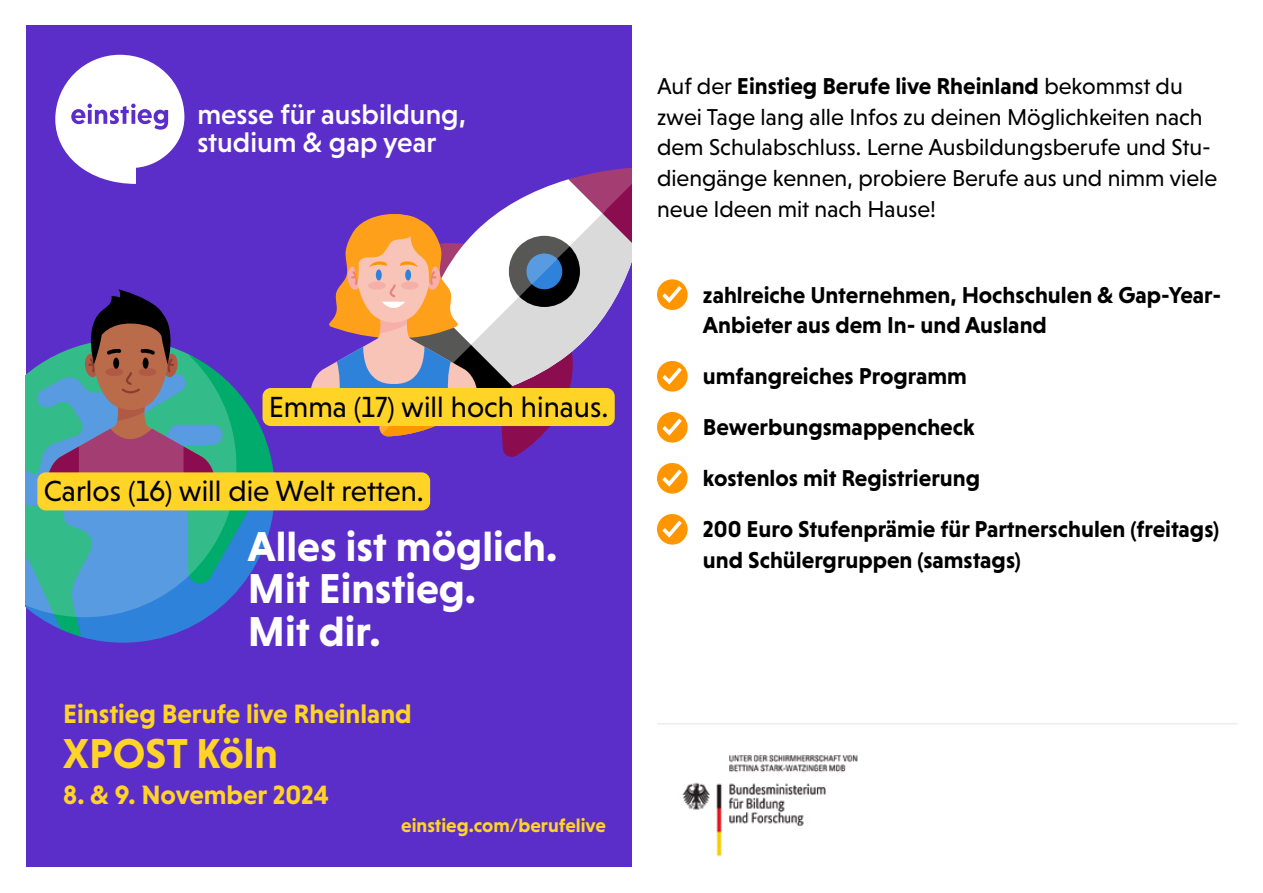
<style>
.page{position:relative;width:1263px;height:893px;background:#fff}
.page>*{position:absolute;margin:0;border:0;box-sizing:border-box;transform-origin:0 0}
.t1{font:700 42.6px/42.6px "Niveau Grotesk";color:#fff}
.t2{font:700 42.6px "Niveau Grotesk";color:#ffd426}
.t3{font:29.7px "Niveau Grotesk";color:#000}
.t4{font:500 28.5px/28.5px "Niveau Grotesk";color:#fff}
.t5{font:700 27px "Niveau Grotesk";color:#ffd426}
.t6{font:700 23.4px/51px "Niveau Grotesk";color:#000}
.t7{font:23.4px/30.6px "Niveau Grotesk";color:#000}
.t8{font:700 19.5px "Niveau Grotesk";color:#ffd426}
.s1{font-weight:700}
</style>
<div class="page">
<div style="left:26px;top:26px;width:605px;height:841px;background:#5c2ec9"></div>
<svg style="left:26px;top:289px;width:249px;height:354px"></svg>
<div style="left:113px;top:358px;width:6px;height:11px;background:#000;border-radius:50%"></div>
<div style="left:143px;top:358px;width:6px;height:11px;background:#000;border-radius:50%"></div>
<div style="left:37px;top:472px;width:393px;height:38px;background:#ffd426;border-radius:8px"></div>
<svg style="left:311px;top:167px;width:320px;height:290px"></svg>
<div style="left:262px;top:388px;width:353px;height:38px;background:#ffd426;border-radius:8px"></div>
<svg style="left:657px;top:279px;width:31px;height:31px"></svg>
<svg style="left:657px;top:361px;width:31px;height:31px"></svg>
<svg style="left:657px;top:412px;width:31px;height:31px"></svg>
<svg style="left:657px;top:463px;width:31px;height:31px"></svg>
<svg style="left:657px;top:514px;width:31px;height:31px"></svg>
<img style="left:682px;top:755px;width:176px;height:102px">
<hr style="left:657px;top:723px;width:580px;height:1px;background:#ededed">
<svg style="left:55px;top:55px;width:129px;height:129px"></svg>
<p class="t4" style="left:197px;top:100px;width:270px">messe für ausbildung, studium &amp; gap year</p>
<p class="t3" style="left:269px;top:390px;width:341px">Emma (17) will hoch hinaus.</p>
<p class="t3" style="left:44px;top:474px;width:382px">Carlos (16) will die Welt retten.</p>
<h1 class="t1" style="left:248px;top:524px;width:311px">Alles ist möglich.<br>Mit Einstieg.<br>Mit dir.</h1>
<p class="t5" style="left:63px;top:699px;width:350px">Einstieg Berufe live Rheinland</p>
<h1 class="t2" style="left:63px;top:729px;width:216px">XPOST Köln</h1>
<p class="t5" style="left:63px;top:779px;width:267px">8. &amp; 9. November 2024</p>
<p class="t8" style="left:401px;top:814px;width:206px">einstieg.com/berufelive</p>
<p class="t7" style="left:657px;top:71px;width:562px">Auf der <span class="s1">Einstieg Berufe live Rheinland</span> bekommst du zwei Tage lang alle Infos zu deinen Möglichkeiten nach dem Schulabschluss. Lerne Ausbildungsberufe und Stu&shy;diengänge kennen, probiere Berufe aus und nimm viele neue Ideen mit nach Hause!</p>
<p class="t6" style="left:703px;top:279px;width:520px;line-height:30.6px">zahlreiche Unternehmen, Hochschulen &amp; Gap-Year-<br>Anbieter aus dem In- und Ausland</p>
<p class="t6" style="left:703px;top:351px;width:518px">umfangreiches Programm Bewerbungsmappencheck<br>kostenlos mit Registrierung<br>200 Euro Stufenprämie für Partnerschulen (freitags)</p>
<p class="t6" style="left:703px;top:534px;width:320px">und Schülergruppen (samstags)</p>
</div>
